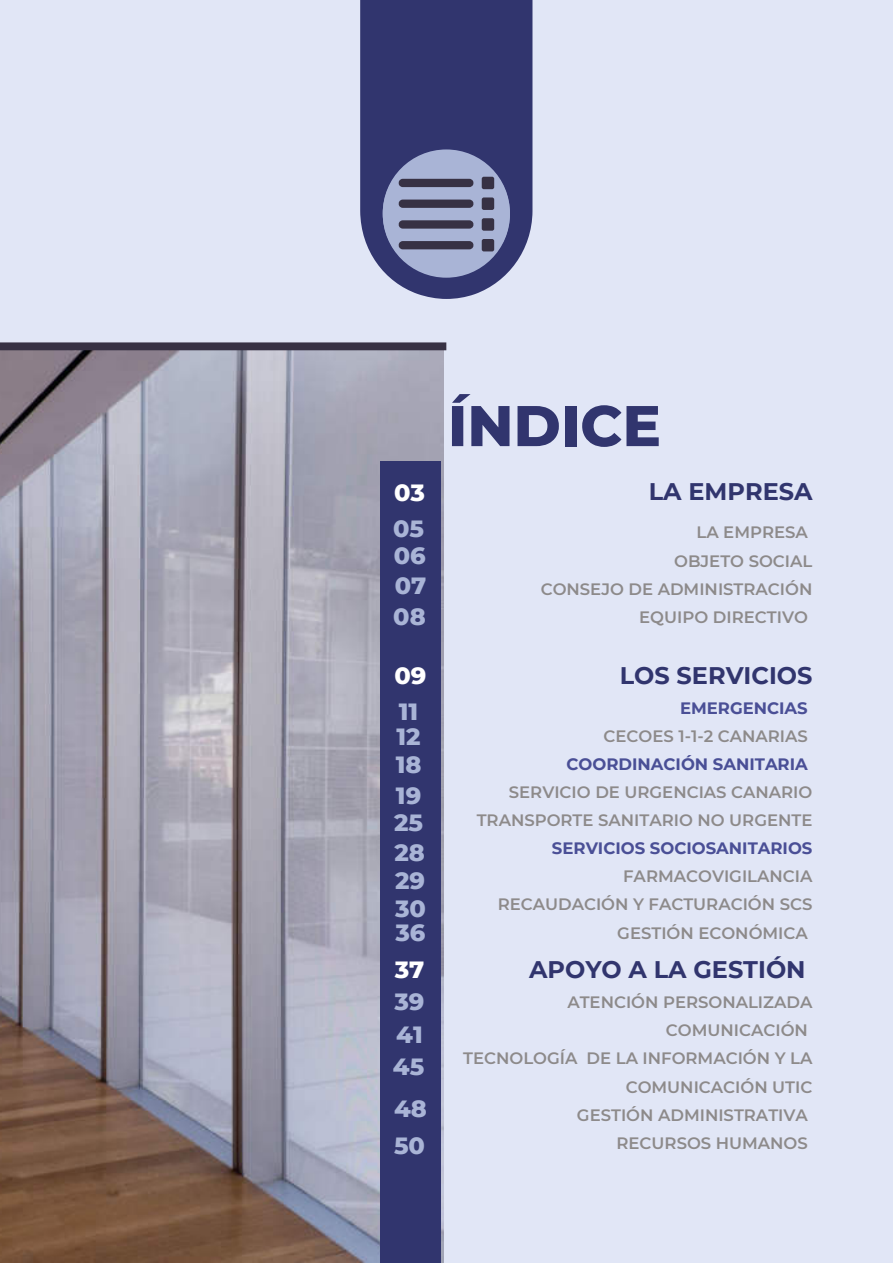
<style>
.page{position:relative;width:893px;height:1264px;background:#fff}
.page>*{position:absolute;margin:0;border:0;box-sizing:border-box;transform-origin:0 0}
.t1{font:800 57.3px "Montserrat";color:#31356e}
.t2{font:700 24px "Montserrat";color:#31356e}
.t3{font:800 24px/32.2px "Montserrat";color:#a9b4d6}
.t4{font:800 24px "Montserrat";color:#fff}
.t5{font:600 16.5px/28px "Montserrat";color:#8d8a8a;text-align:right}
.t6{font:700 16.5px "Montserrat";color:#4a4f96}
</style>
<div class="page">
<div style="left:0;top:0;width:892px;height:1262px;background:#e1e6f6"></div>
<img style="left:0;top:350px;width:443px;height:912px">
<svg style="left:360px;top:0;width:172px;height:299px;background:#41457a"></svg>
<div style="left:380px;top:461px;width:60px;height:801px;background:#31356e"></div>
<div style="left:0;top:342px;width:446px;height:8px;background:#373144"></div>
<svg style="left:383px;top:149px;width:127px;height:127px;background:#7b81a5"></svg>
<h2 class="t4" style="left:394px;top:475px;width:32px">03</h2>
<h2 class="t3" style="left:393px;top:511px;width:32px">05</h2>
<h2 class="t3" style="left:393px;top:568px;width:35px;line-height:31.5px">07<br>08</h2>
<h2 class="t3" style="left:394px;top:538px;width:33px">06</h2>
<h2 class="t4" style="left:394px;top:657px;width:33px">09</h2>
<h2 class="t3" style="left:399px;top:693px;width:21px">11</h2>
<h2 class="t3" style="left:395px;top:747px;width:27px">18</h2>
<h2 class="t3" style="left:396px;top:719px;width:26px">12</h2>
<h2 class="t3" style="left:394px;top:780px;width:30px;line-height:26.8px">19<br>25</h2>
<h2 class="t3" style="left:394px;top:835px;width:32px">28</h2>
<h2 class="t3" style="left:395px;top:865px;width:32px;line-height:27.8px">29<br>30</h2>
<h2 class="t3" style="left:395px;top:915px;width:32px">36</h2>
<h2 class="t4" style="left:394px;top:951px;width:31px">37</h2>
<h2 class="t3" style="left:393px;top:984px;width:33px;text-align:justify">39<br>41<br>45</h2>
<h2 class="t3" style="left:394px;top:1091px;width:34px">48</h2>
<h2 class="t3" style="left:394px;top:1128px;width:32px">50</h2>
<h1 class="t1" style="left:448px;top:384px;width:214px">ÍNDICE</h1>
<h2 class="t2" style="left:648px;top:474px;width:165px">LA EMPRESA</h2>
<p class="t5" style="left:696px;top:518px;width:113px">LA EMPRESA</p>
<p class="t5" style="left:540px;top:546px;width:273px">OBJETO SOCIAL<br>CONSEJO DE ADMINISTRACIÓN<br>EQUIPO DIRECTIVO</p>
<h2 class="t2" style="left:619px;top:658px;width:194px">LOS SERVICIOS</h2>
<p class="t6" style="left:680px;top:696px;width:129px">EMERGENCIAS</p>
<p class="t5" style="left:603px;top:721px;width:206px">CECOES 1-1-2 CANARIAS</p>
<p class="t6" style="left:566px;top:752px;width:243px">COORDINACIÓN SANITARIA</p>
<p class="t5" style="left:476px;top:777px;width:337px">SERVICIO DE URGENCIAS CANARIO<br>TRANSPORTE SANITARIO NO URGENTE</p>
<p class="t6" style="left:552px;top:836px;width:262px">SERVICIOS SOCIOSANITARIOS</p>
<p class="t5" style="left:497px;top:861px;width:316px">FARMACOVIGILANCIA<br>RECAUDACIÓN Y FACTURACIÓN SCS<br>GESTIÓN ECONÓMICA</p>
<h2 class="t2" style="left:529px;top:952px;width:278px">APOYO A LA GESTIÓN</h2>
<p class="t5" style="left:463px;top:987px;width:350px">ATENCIÓN PERSONALIZADA<br>COMUNICACIÓN<br>TECNOLOGÍA DE LA INFORMACIÓN Y LA<br>COMUNICACIÓN UTIC<br>GESTIÓN ADMINISTRATIVA<br>RECURSOS HUMANOS</p>
</div>
